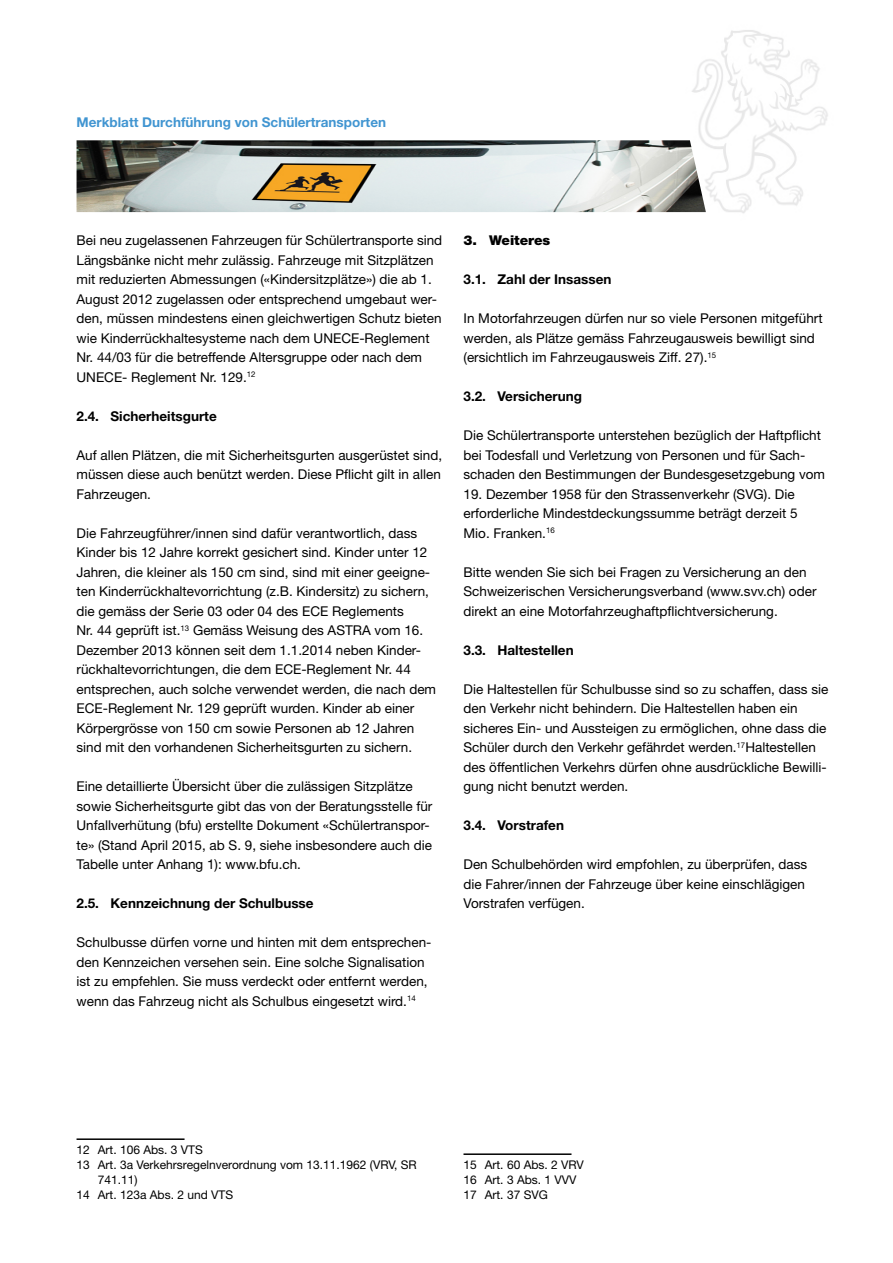
<style>
.page{position:relative;width:893px;height:1263px;background:#fff}
.page>*{position:absolute;margin:0;border:0;box-sizing:border-box;transform-origin:0 0}
.t1{font:13.5px/19.5px "Helvetica Neue LT Pro";color:#000}
.t2{font:700 13.5px "Helvetica Neue LT Pro";color:#000}
.t3{font:700 13.5px "Helvetica Neue LT Pro";color:#4195d1}
.t4{font:900 13.5px "Helvetica Neue LT Pro";color:#000}
.t5{font:12px/15px "Helvetica Neue LT Pro";color:#000}
</style>
<div class="page">
<img style="left:673px;top:30px;width:155px;height:183px">
<img style="left:77px;top:140px;width:629px;height:72px">
<hr style="left:77px;top:1138px;width:108px;height:2px;background:#000">
<hr style="left:463px;top:1153px;width:108px;height:2px;background:#000">
<p class="t3" style="left:77px;top:113px;width:311px">Merkblatt Durchführung von Schülertransporten</p>
<p class="t1" style="left:77px;top:230px;width:367px">Bei neu zugelassenen Fahrzeugen für Schülertransporte sind Längsbänke nicht mehr zulässig. Fahrzeuge mit Sitzplätzen mit reduzierten Abmessungen («Kindersitzplätze») die ab 1.<br>August 2012 zugelassen oder entsprechend umgebaut wer&shy;den, müssen mindestens einen gleichwertigen Schutz bieten wie Kinderrückhaltesysteme nach dem UNECE-Reglement Nr. 44/03 für die betreffende Altersgruppe oder nach dem UNECE- Reglement Nr. 129.<sup>12</sup></p>
<p class="t2" style="left:77px;top:408px;width:142px">2.4. Sicherheitsgurte</p>
<p class="t1" style="left:77px;top:445px;width:367px;text-align:justify">Auf allen Plätzen, die mit Sicherheitsgurten ausgerüstet sind, müssen diese auch benützt werden. Diese Pflicht gilt in allen Fahrzeugen.</p>
<p class="t1" style="left:77px;top:523px;width:361px">Die Fahrzeugführer/innen sind dafür verantwortlich, dass Kinder bis 12 Jahre korrekt gesichert sind. Kinder unter 12<br>Jahren, die kleiner als 150 cm sind, sind mit einer geeigne&shy;ten Kinderrückhaltevorrichtung (z.B. Kindersitz) zu sichern, die gemäss der Serie 03 oder 04 des ECE Reglements<br>Nr. 44 geprüft ist.<sup>13</sup> Gemäss Weisung des ASTRA vom 16.<br>Dezember 2013 können seit dem 1.1.2014 neben Kinder&shy;rückhaltevorrichtungen, die dem ECE-Reglement Nr. 44 entsprechen, auch solche verwendet werden, die nach dem ECE-Reglement Nr. 129 geprüft wurden. Kinder ab einer Körpergrösse von 150 cm sowie Personen ab 12 Jahren sind mit den vorhandenen Sicherheitsgurten zu sichern.</p>
<p class="t1" style="left:77px;top:776px;width:357px">Eine detaillierte Übersicht über die zulässigen Sitzplätze sowie Sicherheitsgurte gibt das von der Beratungsstelle für Unfallverhütung (bfu) erstellte Dokument «Schülertranspor&shy;te» (Stand April 2015, ab S. 9, siehe insbesondere auch die Tabelle unter Anhang 1): www.bfu.ch.</p>
<p class="t2" style="left:77px;top:895px;width:239px">2.5. Kennzeichnung der Schulbusse</p>
<p class="t1" style="left:77px;top:932px;width:356px">Schulbusse dürfen vorne und hinten mit dem entsprechen&shy;den Kennzeichen versehen sein. Eine solche Signalisation ist zu empfehlen. Sie muss verdeckt oder entfernt werden, wenn das Fahrzeug nicht als Schulbus eingesetzt wird.<sup>14</sup></p>
<p class="t4" style="left:463px;top:232px;width:88px">3. Weiteres</p>
<p class="t2" style="left:463px;top:271px;width:150px">3.1. Zahl der Insassen</p>
<p class="t1" style="left:463px;top:308px;width:361px">In Motorfahrzeugen dürfen nur so viele Personen mitgeführt werden, als Plätze gemäss Fahrzeugausweis bewilligt sind (ersichtlich im Fahrzeugausweis Ziff. 27).<sup>15</sup></p>
<p class="t2" style="left:463px;top:388px;width:120px">3.2. Versicherung</p>
<p class="t1" style="left:463px;top:425px;width:363px">Die Schülertransporte unterstehen bezüglich der Haftpflicht bei Todesfall und Verletzung von Personen und für Sach&shy;schaden den Bestimmungen der Bundesgesetzgebung vom</p>
<p class="t1" style="left:463px;top:484px;width:336px">19. Dezember 1958 für den Strassenverkehr (SVG). Die erforderliche Mindestdeckungssumme beträgt derzeit 5<br>Mio. Franken.<sup>16</sup></p>
<p class="t1" style="left:463px;top:562px;width:354px">Bitte wenden Sie sich bei Fragen zu Versicherung an den<br>Schweizerischen Versicherungsverband (www.svv.ch) oder direkt an eine Motorfahrzeughaftpflichtversicherung.</p>
<p class="t2" style="left:463px;top:642px;width:112px">3.3. Haltestellen</p>
<p class="t1" style="left:463px;top:679px;width:366px">Die Haltestellen für Schulbusse sind so zu schaffen, dass sie den Verkehr nicht behindern. Die Haltestellen haben ein sicheres Ein- und Aussteigen zu ermöglichen, ohne dass die Schüler durch den Verkehr gefährdet werden.<sup>17</sup>Haltestellen des öffentlichen Verkehrs dürfen ohne ausdrückliche Bewilli&shy;gung nicht benutzt werden.</p>
<p class="t2" style="left:463px;top:817px;width:102px">3.4. Vorstrafen</p>
<p class="t1" style="left:463px;top:854px;width:345px">Den Schulbehörden wird empfohlen, zu überprüfen, dass die Fahrer/innen der Fahrzeuge über keine einschlägigen<br>Vorstrafen verfügen.</p>
<p class="t5" style="left:77px;top:1142px;width:128px">12 Art. 106 Abs. 3 VTS</p>
<p class="t5" style="left:77px;top:1157px;width:342px">13 Art. 3a Verkehrsregelnverordnung vom 13.11.1962 (VRV, SR</p>
<p class="t5" style="left:98px;top:1172px;width:41px">741.11)</p>
<p class="t5" style="left:77px;top:1187px;width:158px">14 Art. 123a Abs. 2 und VTS</p>
<p class="t5" style="left:463px;top:1157px;width:122px">15 Art. 60 Abs. 2 VRV<br>16 Art. 3 Abs. 1 VVV<br>17 Art. 37 SVG</p>
</div>
